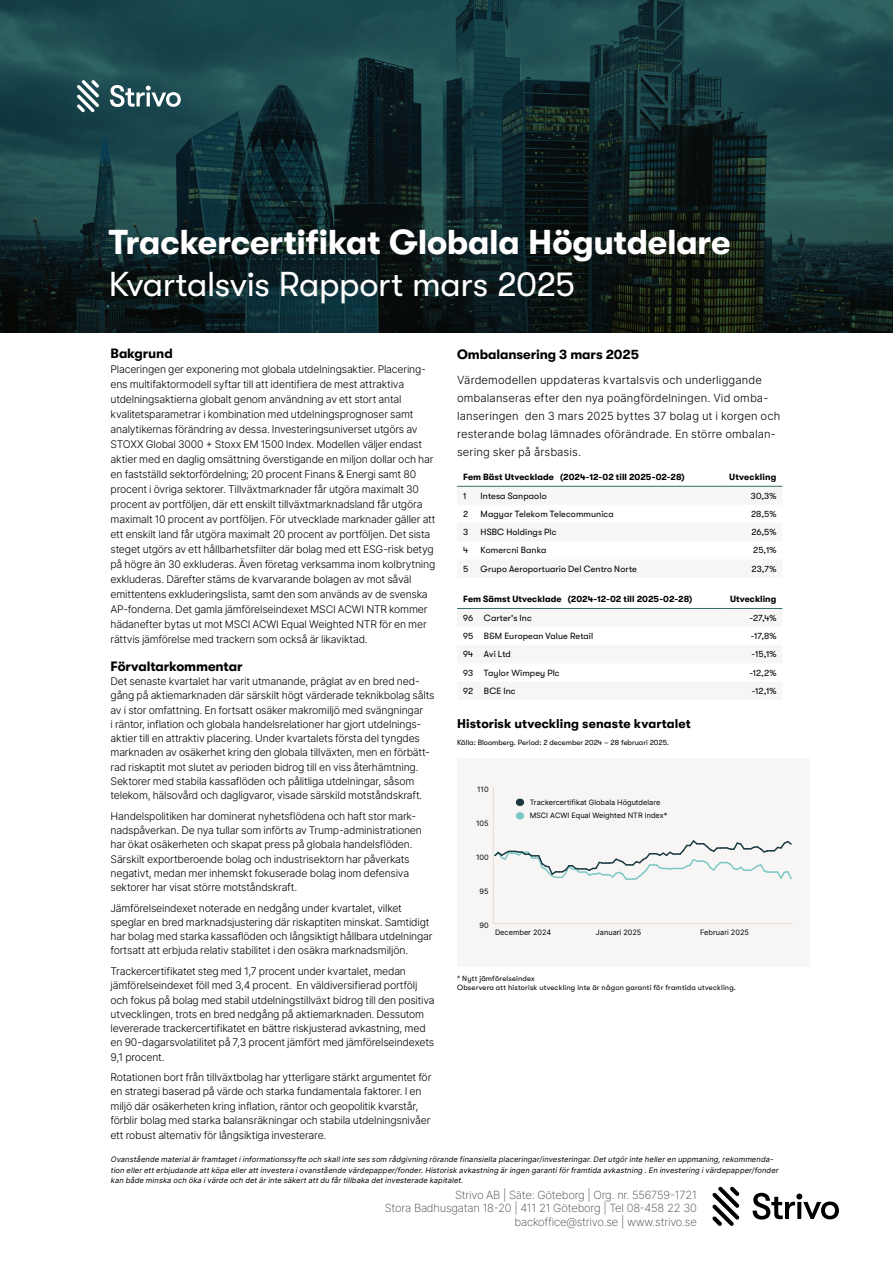
<style>
.page{position:relative;width:893px;height:1263px;background:#fff}
.page>*{position:absolute;margin:0;border:0;box-sizing:border-box;transform-origin:0 0}
.t1{font:700 34.5px "GT Walsheim Pro";letter-spacing:-.01em;color:#fff}
.t2{font:34.5px "GT Walsheim Pro";letter-spacing:-.015em;color:#fff}
.t3{font:700 13.5px "GT Walsheim Pro";letter-spacing:-.01em;color:#000}
.t4{font:700 12.75px "GT Walsheim Pro";letter-spacing:.005em;color:#000}
.t5{font:300 11.25px/18px "Inter";letter-spacing:.01em;color:#000}
.t6{font:200 11.25px/13.5px "Inter";letter-spacing:-.02em;color:#3c3c3b;text-align:right}
.t7{font:300 10.5px/14.2px "Inter";letter-spacing:-.02em;color:#000}
.t8{font:9px "GT Walsheim Pro";letter-spacing:.01em;color:#000}
.t9{font:700 9px "GT Walsheim Pro";letter-spacing:.005em;color:#000}
.t10{font:italic 7.5px/10.5px "Inter";color:#000}
.t11{font:7.5px/9px "GT Walsheim Pro";letter-spacing:.02em;color:#000}
.t12{font:7.5px "GT Walsheim Pro";color:#000}
.t13{font:7.35px/13.5px "Inter";color:#000}
</style>
<div class="page">
<img style="left:0;top:0;width:893px;height:333px">
<svg style="left:110px;top:85px;width:71px;height:22px"></svg>
<svg style="left:77px;top:80px;width:22px;height:32px"></svg>
<svg style="left:753px;top:1193px;width:86px;height:26px"></svg>
<svg style="left:712px;top:1186px;width:27px;height:40px"></svg>
<svg style="left:457px;top:486px;width:325px;height:91px"></svg>
<hr style="left:475px;top:486px;width:249px;height:1px;background:#336c6a">
<hr style="left:724px;top:486px;width:58px;height:1px;background:#336c6a">
<svg style="left:457px;top:608px;width:325px;height:92px"></svg>
<hr style="left:478px;top:608px;width:246px;height:1px;background:#336c6a">
<hr style="left:724px;top:608px;width:58px;height:1px;background:#336c6a">
<div style="left:457px;top:758px;width:353px;height:209px;background:#f7f6f4"></div>
<hr style="left:493px;top:923px;width:300px;height:1px;background:#e2ded6">
<hr style="left:493px;top:787px;width:1px;height:137px;background:#e2ded6">
<svg style="left:494px;top:840px;width:298px;height:40px"></svg>
<h1 class="t1" style="left:109px;top:223px;width:623px">Trackercertifikat Globala Högutdelare</h1>
<h1 class="t2" style="left:109px;top:265px;width:468px">Kvartalsvis Rapport mars 2025</h1>
<p class="t3" style="left:111px;top:346px;width:64px">Bakgrund</p>
<p class="t7" style="left:111px;top:362px;width:327px;line-height:15px">Placeringen ger exponering mot globala utdelningsaktier. Placering&shy;ens multifaktormodell syftar till att identifiera de mest attraktiva utdelningsaktierna globalt genom användning av ett stort antal kvalitetsparametrar i kombination med utdelningsprognoser samt analytikernas förändring av dessa. Investeringsuniverset utgörs av STOXX Global 3000 + Stoxx EM 1500 Index. Modellen väljer endast aktier med en daglig omsättning överstigande en miljon dollar och har en fastställd sektorfördelning; 20 procent Finans &amp; Energi samt 80 procent i övriga sektorer. Tillväxtmarknader får utgöra maximalt 30 procent av portföljen, där ett enskilt tillväxtmarknadsland får utgöra maximalt 10 procent av portföljen. För utvecklade marknader gäller att ett enskilt land får utgöra maximalt 20 procent av portföljen. Det sista steget utgörs av ett hållbarhetsfilter där bolag med ett ESG-risk betyg på högre än 30 exkluderas. Även företag verksamma inom kolbrytning exkluderas. Därefter stäms de kvarvarande bolagen av mot såväl emittentens exkluderingslista, samt den som används av de svenska AP-fonderna. Det gamla jämförelseindexet MSCI ACWI NTR kommer hädanefter bytas ut mot MSCI ACWI Equal Weighted NTR för en mer rättvis jämförelse med trackern som också är likaviktad.</p>
<p class="t3" style="left:111px;top:659px;width:134px">Förvaltarkommentar</p>
<p class="t7" style="left:111px;top:674px;width:325px">Det senaste kvartalet har varit utmanande, präglat av en bred ned&shy;gång på aktiemarknaden där särskilt högt värderade teknikbolag sålts av i stor omfattning. En fortsatt osäker makromiljö med svängningar<br>i räntor, inflation och globala handelsrelationer har gjort utdelnings&shy;aktier till en attraktiv placering. Under kvartalets första del tyngdes marknaden av osäkerhet kring den globala tillväxten, men en förbätt&shy;rad riskaptit mot slutet av perioden bidrog till en viss återhämtning.<br>Sektorer med stabila kassaflöden och pålitliga utdelningar, såsom telekom, hälsovård och dagligvaror, visade särskild motståndskraft.</p>
<p class="t7" style="left:111px;top:808px;width:313px">Handelspolitiken har dominerat nyhetsflödena och haft stor mark&shy;nadspåverkan. De nya tullar som införts av Trump-administrationen har ökat osäkerheten och skapat press på globala handelsflöden.<br>Särskilt exportberoende bolag och industrisektorn har påverkats negativt, medan mer inhemskt fokuserade bolag inom defensiva sektorer har visat större motståndskraft.</p>
<p class="t7" style="left:111px;top:900px;width:324px">Jämförelseindexet noterade en nedgång under kvartalet, vilket speglar en bred marknadsjustering där riskaptiten minskat. Samtidigt har bolag med starka kassaflöden och långsiktigt hållbara utdelningar fortsatt att erbjuda relativ stabilitet i den osäkra marknadsmiljön.</p>
<p class="t7" style="left:111px;top:964px;width:326px">Trackercertifikatet steg med 1,7 procent under kvartalet, medan jämförelseindexet föll med 3,4 procent. En väldiversifierad portfölj och fokus på bolag med stabil utdelningstillväxt bidrog till den positiva utvecklingen, trots en bred nedgång på aktiemarknaden. Dessutom levererade trackercertifikatet en bättre riskjusterad avkastning, med en 90-dagarsvolatilitet på 7,3 procent jämfört med jämförelseindexets 9,1 procent.</p>
<p class="t7" style="left:111px;top:1070px;width:322px">Rotationen bort från tillväxtbolag har ytterligare stärkt argumentet för en strategi baserad på värde och starka fundamentala faktorer. I en miljö där osäkerheten kring inflation, räntor och geopolitik kvarstår, förblir bolag med starka balansräkningar och stabila utdelningsnivåer ett robust alternativ för långsiktiga investerare.</p>
<p class="t3" style="left:457px;top:347px;width:183px">Ombalansering 3 mars 2025</p>
<p class="t5" style="left:457px;top:370px;width:325px">Värdemodellen uppdateras kvartalsvis och underliggande ombalanseras efter den nya poängfördelningen. Vid omba&shy;lanseringen den 3 mars 2025 byttes 37 bolag ut i korgen och resterande bolag lämnades oförändrade. En större ombalan&shy;sering sker på årsbasis.</p>
<p class="t9" style="left:463px;top:472px;width:223px">Fem Bäst Utvecklade (2024-12-02 till 2025-02-28)</p>
<p class="t9" style="left:729px;top:472px;width:49px">Utveckling</p>
<p class="t8" style="left:463px;top:490px;width:5px">1</p>
<p class="t8" style="left:481px;top:490px;width:68px">Intesa Sanpaolo</p>
<p class="t8" style="left:751px;top:490px;width:27px">30,3%</p>
<p class="t8" style="left:463px;top:509px;width:7px">2</p>
<p class="t8" style="left:481px;top:509px;width:135px">Magyar Telekom Telecommunica</p>
<p class="t8" style="left:751px;top:509px;width:27px">28,5%</p>
<p class="t8" style="left:463px;top:527px;width:7px">3</p>
<p class="t8" style="left:481px;top:527px;width:77px">HSBC Holdings Plc</p>
<p class="t8" style="left:751px;top:527px;width:27px">26,5%</p>
<p class="t8" style="left:463px;top:545px;width:7px">4</p>
<p class="t8" style="left:481px;top:545px;width:67px">Komercni Banka</p>
<p class="t8" style="left:753px;top:545px;width:25px">25,1%</p>
<p class="t8" style="left:463px;top:564px;width:7px">5</p>
<p class="t8" style="left:481px;top:564px;width:158px">Grupo Aeroportuario Del Centro Norte</p>
<p class="t8" style="left:752px;top:564px;width:26px">23,7%</p>
<p class="t9" style="left:463px;top:594px;width:231px">Fem Sämst Utvecklade (2024-12-02 till 2025-02-28)</p>
<p class="t9" style="left:730px;top:594px;width:48px">Utveckling</p>
<p class="t8" style="left:463px;top:613px;width:70px">96 Carter's Inc</p>
<p class="t8" style="left:750px;top:613px;width:28px">-27,4%</p>
<p class="t8" style="left:463px;top:631px;width:132px">95 B&amp;M European Value Retail</p>
<p class="t8" style="left:751px;top:631px;width:27px">-17,8%</p>
<p class="t8" style="left:463px;top:649px;width:49px">94 Avi Ltd</p>
<p class="t8" style="left:752px;top:649px;width:26px">-15,1%</p>
<p class="t8" style="left:463px;top:667px;width:98px">93 Taylor Wimpey Plc</p>
<p class="t8" style="left:749px;top:667px;width:29px">-12,2%</p>
<p class="t8" style="left:463px;top:686px;width:54px">92 BCE Inc</p>
<p class="t8" style="left:752px;top:686px;width:26px">-12,1%</p>
<p class="t4" style="left:457px;top:716px;width:235px">Historisk utveckling senaste kvartalet</p>
<p class="t12" style="left:457px;top:738px;width:213px">Källa: Bloomberg. Period: 2 december 2024 – 28 februari 2025.</p>
<p class="t13" style="left:477px;top:782px;width:13px">110</p>
<p class="t13" style="left:476px;top:816px;width:14px">105</p>
<p class="t13" style="left:476px;top:851px;width:14px">100</p>
<p class="t13" style="left:480px;top:885px;width:11px">95</p>
<p class="t13" style="left:530px;top:795px;width:139px">Trackercertifikat Globala Högutdelare<br>MSCI ACWI Equal Weighted NTR Index*</p>
<p class="t13" style="left:479px;top:919px;width:11px">90</p>
<p class="t13" style="left:495px;top:926px;width:58px">December 2024</p>
<p class="t13" style="left:596px;top:926px;width:47px">Januari 2025</p>
<p class="t13" style="left:700px;top:926px;width:50px">Februari 2025</p>
<p class="t11" style="left:457px;top:974px;width:280px">* Nytt jämförelseindex<br>Observera att historisk utveckling inte är någon garanti för framtida utveckling.</p>
<p class="t10" style="left:111px;top:1154px;width:671px">Ovanstående materialärframtagetiinformationssyfte och skallinte ses som rådgivning rörande finansiella placeringar/investeringar.Detutgörinte helleren uppmaning,rekommenda&shy;tion elleretterbjudande attköpa ellerattinvestera iovanstående värdepapper/fonder.Historisk avkastning äringen garantiförframtida avkastning .En investering ivärdepapper/fonder kan både minska och öka ivärde och detärinte säkertattdu fårtillbaka detinvesterade kapitalet.</p>
<p class="t6" style="left:385px;top:1188px;width:314px">Strivo AB | Säte: Göteborg | Org. nr. 556759-1721<br>Stora Badhusgatan 18-20 | 411 21 Göteborg | Tel 08-458 22 30 backoffice@strivo.se | www.strivo.se</p>
</div>
